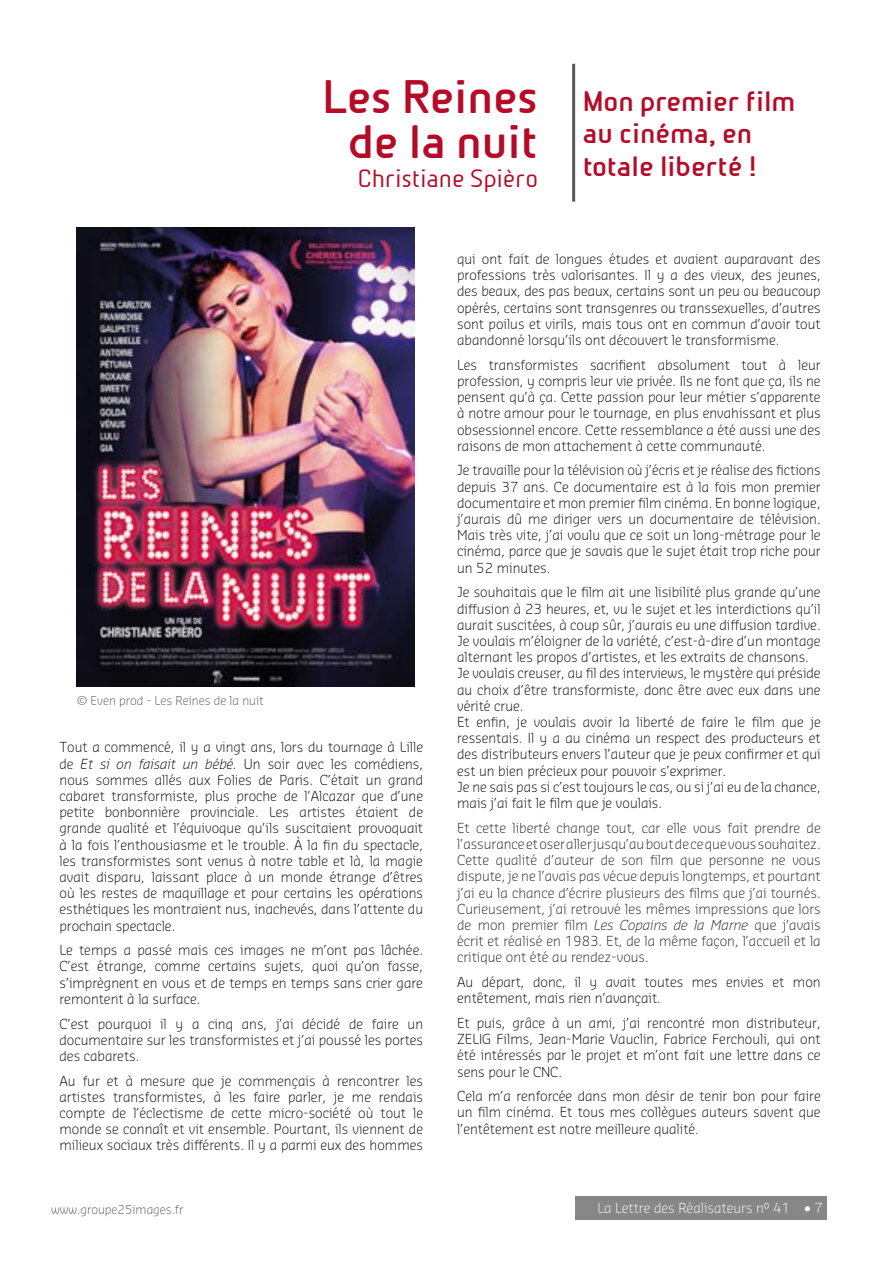
<style>
.page{position:relative;width:893px;height:1263px;background:#fff}
.page>*{position:absolute;margin:0;border:0;box-sizing:border-box;transform-origin:0 0}
.t1{font:700 45px/45px "Beta Sans";color:#b50b28;text-align:center}
.t2{font:700 27px/32.4px "Beta Sans";color:#b50b28}
.t3{font:24px "Beta Sans";letter-spacing:-.005em;color:#b50b28}
.t4{font:300 13.5px/16.2px "Sansa Pro";color:#000;text-align:justify}
.t5{font:300 13.5px/16.2px "Sansa Pro";color:#1d2129;text-align:justify}
.t6{font:300 13.5px "Sansa Pro";color:#fff}
.t7{font:300 12px "Sansa Pro";color:#575756}
.s1{font-style:italic}
</style>
<div class="page">
<div style="left:575px;top:1196px;width:252px;height:23px;background:#878787"></div>
<hr style="left:572px;top:64px;width:3px;height:138px;background:#575756">
<img style="left:76px;top:227px;width:339px;height:459px">
<h1 class="t1" style="left:323px;top:75px;width:217px">Les Reines de la nuit</h1>
<h3 class="t3" style="left:358px;top:164px;width:182px">Christiane Spièro</h3>
<h2 class="t2" style="left:583px;top:85px;width:214px">Mon premier film au cinéma, en totale liberté !</h2>
<p class="t7" style="left:77px;top:693px;width:188px">© Even prod - Les Reines de la nuit</p>
<p class="t4" style="left:60px;top:739px;width:365px">Tout a commencé, il y a vingt ans, lors du tournage à Lille de <span class="s1">Et si on faisait un bébé.</span> Un soir avec les comédiens, nous sommes allés aux Folies de Paris. C’était un grand cabaret transformiste, plus proche de l’Alcazar que d’une petite bonbonnière provinciale. Les artistes étaient de grande qualité et l’équivoque qu’ils suscitaient provoquait à la fois l’enthousiasme et le trouble. À la fin du spectacle, les transformistes sont venus à notre table et là, la magie avait disparu, laissant place à un monde étrange d’êtres où les restes de maquillage et pour certains les opérations esthétiques les montraient nus, inachevés, dans l’attente du prochain spectacle.</p>
<p class="t4" style="left:60px;top:942px;width:365px">Le temps a passé mais ces images ne m’ont pas lâchée.<br>C’est étrange, comme certains sujets, quoi qu’on fasse, s’imprègnent en vous et de temps en temps sans crier gare remontent à la surface.</p>
<p class="t4" style="left:60px;top:1015px;width:365px">C’est pourquoi il y a cinq ans, j’ai décidé de faire un documentaire sur les transformistes et j’ai poussé les portes des cabarets.</p>
<p class="t4" style="left:60px;top:1072px;width:365px">Au fur et à mesure que je commençais à rencontrer les artistes transformistes, à les faire parler, je me rendais compte de l’éclectisme de cette micro-société où tout le monde se connaît et vit ensemble. Pourtant, ils viennent de milieux sociaux très différents. Il y a parmi eux des hommes</p>
<p class="t4" style="left:457px;top:250px;width:365px">qui ont fait de longues études et avaient auparavant des professions très valorisantes. Il y a des vieux, des jeunes, des beaux, des pas beaux, certains sont un peu ou beaucoup opérés, certains sont transgenres ou transsexuelles, d’autres sont poilus et virils, mais tous ont en commun d’avoir tout abandonné lorsqu’ils ont découvert le transformisme.</p>
<p class="t4" style="left:457px;top:356px;width:365px">Les transformistes sacrifient absolument tout à leur profession, y compris leur vie privée. Ils ne font que ça, ils ne pensent qu’à ça. Cette passion pour leur métier s’apparente à notre amour pour le tournage, en plus envahissant et plus obsessionnel encore. Cette ressemblance a été aussi une des raisons de mon attachement à cette communauté.</p>
<p class="t4" style="left:457px;top:462px;width:365px">Je travaille pour la télévision où j’écris et je réalise des fictions depuis 37 ans. Ce documentaire est à la fois mon premier documentaire et mon premier film cinéma. En bonne logique, j’aurais dû me diriger vers un documentaire de télévision.<br>Mais très vite, j’ai voulu que ce soit un long-métrage pour le cinéma, parce que je savais que le sujet était trop riche pour un 52 minutes.</p>
<p class="t4" style="left:457px;top:584px;width:365px;text-align:left">Je souhaitais que le film ait une lisibilité plus grande qu’une diffusion à 23 heures, et, vu le sujet et les interdictions qu’il aurait suscitées, à coup sûr, j’aurais eu une diffusion tardive.<br>Je voulais m’éloigner de la variété, c’est-à-dire d’un montage alternant les propos d’artistes, et les extraits de chansons.<br>Je voulais creuser, au fil des interviews, le mystère qui préside au choix d’être transformiste, donc être avec eux dans une vérité crue.<br>Et enfin, je voulais avoir la liberté de faire le film que je ressentais. Il y a au cinéma un respect des producteurs et des distributeurs envers l’auteur que je peux confirmer et qui est un bien précieux pour pouvoir s’exprimer.<br>Je ne sais pas si c’est toujours le cas, ou si j’ai eu de la chance, mais j’ai fait le film que je voulais.</p>
<p class="t5" style="left:457px;top:819px;width:365px">Et cette liberté change tout, car elle vous fait prendre de l’assurance et oser aller jusqu’au bout de ce que vous souhaitez.<br>Cette qualité d’auteur de son film que personne ne vous dispute, je ne l’avais pas vécue depuis longtemps, et pourtant j’ai eu la chance d’écrire plusieurs des films que j’ai tournés.<br>Curieusement, j’ai retrouvé les mêmes impressions que lors de mon premier film <span class="s1">Les Copains de la Marne</span> que j’avais écrit et réalisé en 1983. Et, de la même façon, l’accueil et la critique ont été au rendez-vous.</p>
<p class="t4" style="left:457px;top:973px;width:365px">Au départ, donc, il y avait toutes mes envies et mon entêtement, mais rien n’avançait.</p>
<p class="t4" style="left:457px;top:1014px;width:365px">Et puis, grâce à un ami, j’ai rencontré mon distributeur, ZELIG Films, Jean-Marie Vauclin, Fabrice Ferchouli, qui ont été intéressés par le projet et m’ont fait une lettre dans ce sens pour le CNC.</p>
<p class="t4" style="left:457px;top:1088px;width:365px">Cela m’a renforcée dans mon désir de tenir bon pour faire un film cinéma. Et tous mes collègues auteurs savent que l’entêtement est notre meilleure qualité.</p>
<p class="t7" style="left:51px;top:1201px;width:134px">www.groupe25images.fr</p>
<p class="t6" style="left:597px;top:1199px;width:227px">La Lettre des Réalisateurs n° 41 • 7</p>
</div>
